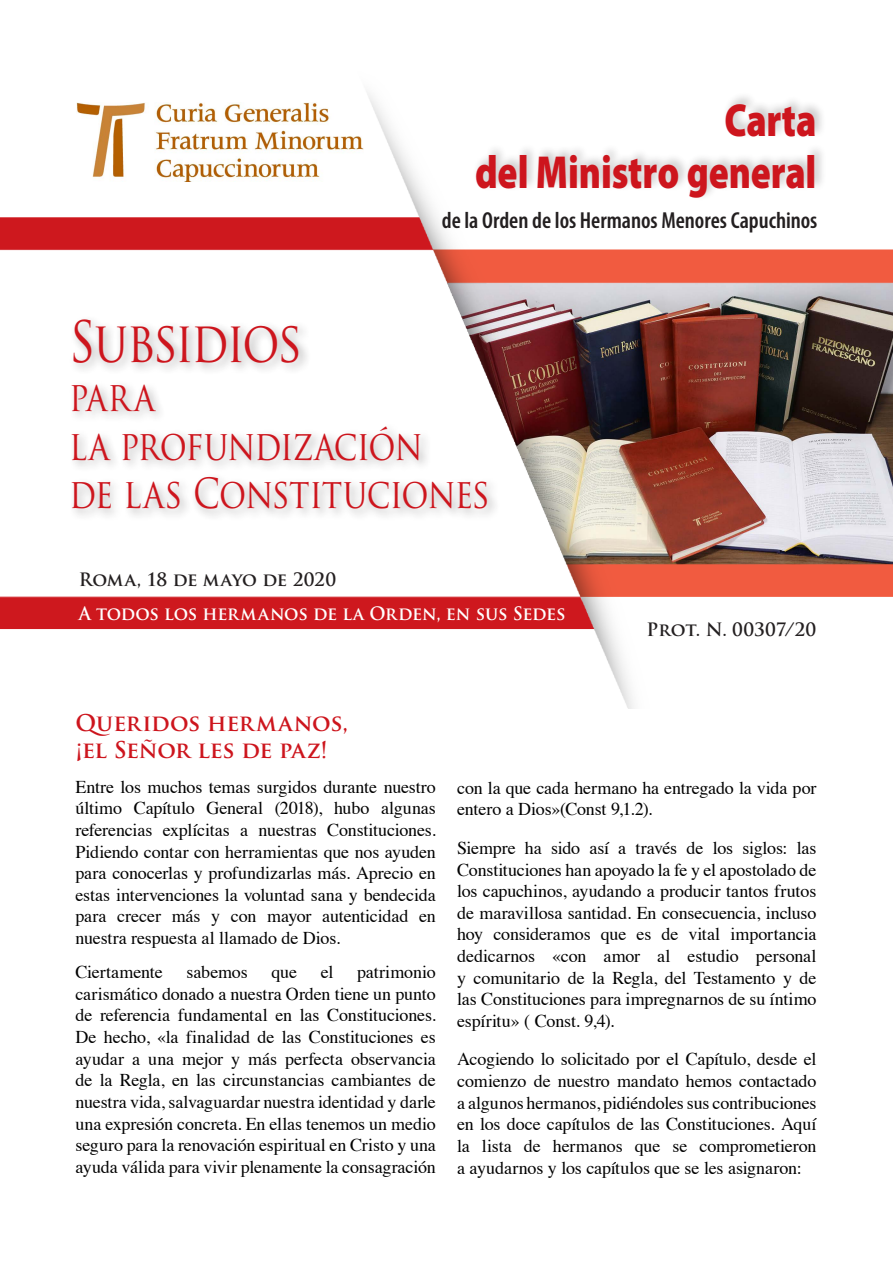
<style>
.page{position:relative;width:893px;height:1263px;background:#fff}
.page>*{position:absolute;margin:0;border:0;box-sizing:border-box;transform-origin:0 0}
.t1{font:55.5px "Trajan Pro";letter-spacing:-.035em;color:#cd151d;scale:.83 1}
.t2{font:900 46.5px/52.5px "Myriad Pro";letter-spacing:-.005em;color:#cd151d;text-align:right;scale:.8 1}
.t3{font:40.5px/48.6px "Trajan Pro";letter-spacing:-.025em;color:#cd151d;scale:.83 1}
.t4{font:600 condensed 23.25px "Myriad Pro";color:#231f20}
.Razdel{font:700 22.5px/27px "Trajan Pro";letter-spacing:-.015em;color:#cd151d}
.tekst{font:18px/21.6px "Times";letter-spacing:-.01em;color:#000;text-align:justify}
.t5{font:700 18px "Trajan Pro";letter-spacing:-.015em;color:#fff}
.t6{font:700 18px "Trajan Pro";letter-spacing:-.005em;color:#231f20}
</style>
<div class="page">
<img style="left:0;top:92px;width:893px;height:617px">
<div style="left:472px;top:92px;width:355px;height:110px;background:#231f20;opacity:.25"></div>
<img style="left:77px;top:103px;width:287px;height:78px">
<div style="left:69px;top:316px;width:431px;height:206px;background:#231f20;opacity:.4"></div>
<p class="t2" style="left:475px;top:92px;width:428px">Carta<br>del Ministro general</p>
<p class="t4" style="left:442px;top:206px;width:377px">de la Orden de los Hermanos Menores Capuchinos</p>
<p class="t1" style="left:69px;top:307px;width:283px">SUBSIDIOS</p>
<p class="t3" style="left:69px;top:372px;width:509px">PARA<br>LA PROFUNDIZACIÓN<br>DE LAS CONSTITUCIONES</p>
<p class="t6" style="left:79px;top:568px;width:259px">Roma, 18 de mayo de 2020</p>
<p class="t5" style="left:79px;top:602px;width:488px">A todos los hermanos de la Orden, en sus Sedes</p>
<p class="t6" style="left:647px;top:618px;width:171px">Prot. N. 00307/20</p>
<p class="Razdel" style="left:75px;top:710px;width:274px">Queridos hermanos, ¡el Señor les de paz!</p>
<p class="tekst" style="left:75px;top:774px;width:362px">Entre los muchos temas surgidos durante nuestro último Capítulo General (2018), hubo algunas referencias explícitas a nuestras Constituciones.<br>Pidiendo contar con herramientas que nos ayuden para conocerlas y profundizarlas más. Aprecio en estas intervenciones la voluntad sana y bendecida para crecer más y con mayor autenticidad en nuestra respuesta al llamado de Dios.</p>
<p class="tekst" style="left:75px;top:960px;width:89px">Ciertamente</p>
<p class="tekst" style="left:187px;top:960px;width:63px">sabemos</p>
<p class="tekst" style="left:271px;top:960px;width:27px">que</p>
<p class="tekst" style="left:321px;top:960px;width:14px">el</p>
<p class="tekst" style="left:75px;top:960px;width:362px;text-indent:282px">patrimonio carismático donado a nuestra Orden tiene un punto de referencia fundamental en las Constituciones.<br>De hecho, «la finalidad de las Constituciones es ayudar a una mejor y más perfecta observancia de la Regla, en las circunstancias cambiantes de nuestra vida, salvaguardar nuestra identidad y darle una expresión concreta. En ellas tenemos un medio seguro para la renovación espiritual en Cristo y una ayuda válida para vivir plenamente la consagración</p>
<p class="tekst" style="left:457px;top:775px;width:361px">con la que cada hermano ha entregado la vida por entero a Dios»(Const 9,1.2).</p>
<p class="tekst" style="left:457px;top:836px;width:361px">Siempre ha sido así a través de los siglos: las Constituciones han apoyado la fe y el apostolado de los capuchinos, ayudando a producir tantos frutos de maravillosa santidad. En consecuencia, incluso hoy consideramos que es de vital importancia dedicarnos «con amor al estudio personal y comunitario de la Regla, del Testamento y de las Constituciones para impregnarnos de su íntimo espíritu» ( Const. 9,4).</p>
<p class="tekst" style="left:457px;top:1047px;width:361px">Acogiendo lo solicitado por el Capítulo, desde el comienzo de nuestro mandato hemos contactado a algunos hermanos, pidiéndoles sus contribuciones en los doce capítulos de las Constituciones. Aquí la lista de hermanos que se comprometieron a ayudarnos y los capítulos que se les asignaron:</p>
</div>
